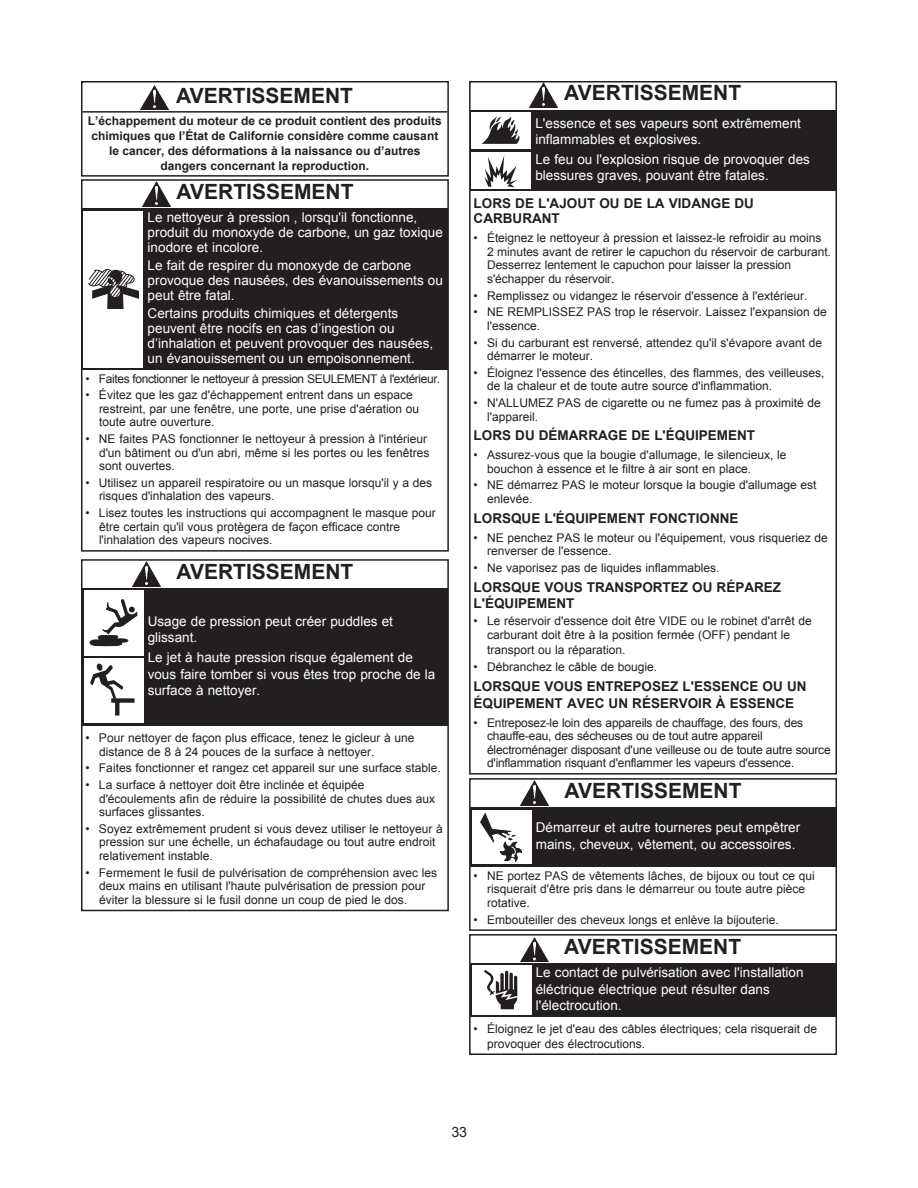
<style>
.page{position:relative;width:918px;height:1188px;background:#fff}
.page>*{position:absolute;margin:0;border:0;box-sizing:border-box;transform-origin:0 0}
.t1{font:700 21px "Arial";color:#231f20}
.t2{font:14.25px "Arial";color:#231f20}
.t3{font:13.5px/16.5px "Arial";color:#fff}
.t4{font:700 13.5px/16.5px "Arial";color:#231f20}
.t5{font:12px/13.5px "Arial";color:#231f20}
.t6{font:700 12px/15px "Arial";color:#231f20;text-align:center}
.t7{font:12px "Arial";letter-spacing:-.035em;color:#231f20}
</style>
<div class="page">
<div style="left:81px;top:81px;width:368px;height:96px;border:2px solid #231f20"></div>
<img style="left:141px;top:85px;width:28px;height:25px">
<hr style="left:83px;top:111px;width:364px;height:2px;background:#231f20">
<div style="left:81px;top:179px;width:368px;height:373px;border:2px solid #231f20"></div>
<div style="left:82px;top:208px;width:366px;height:161px;background:#231f20"></div>
<img style="left:143px;top:182px;width:28px;height:24px">
<div style="left:84px;top:211px;width:59px;height:156px;background:#fff"></div>
<svg style="left:88px;top:269px;width:51px;height:40px"></svg>
<div style="left:81px;top:559px;width:368px;height:352px;border:2px solid #231f20"></div>
<div style="left:82px;top:588px;width:366px;height:138px;background:#231f20"></div>
<img style="left:132px;top:562px;width:28px;height:24px">
<div style="left:84px;top:591px;width:59px;height:65px;background:#fff"></div>
<svg style="left:90px;top:599px;width:47px;height:47px"></svg>
<div style="left:84px;top:658px;width:59px;height:65px;background:#fff"></div>
<svg style="left:90px;top:664px;width:34px;height:34px"></svg>
<svg style="left:115px;top:703px;width:4px;height:13px"></svg>
<div style="left:111px;top:698px;width:24px;height:5px;background:#231f20"></div>
<div style="left:469px;top:81px;width:368px;height:694px;border:2px solid #231f20"></div>
<div style="left:470px;top:110px;width:366px;height:81px;background:#231f20"></div>
<img style="left:529px;top:83px;width:29px;height:24px">
<div style="left:472px;top:113px;width:59px;height:36px;background:#fff"></div>
<svg style="left:482px;top:117px;width:37px;height:27px"></svg>
<div style="left:472px;top:152px;width:59px;height:37px;background:#fff"></div>
<svg style="left:484px;top:155px;width:33px;height:32px"></svg>
<div style="left:469px;top:778px;width:368px;height:153px;border:2px solid #231f20"></div>
<img style="left:521px;top:781px;width:28px;height:24px">
<div style="left:471px;top:807px;width:365px;height:60px;background:#231f20"></div>
<div style="left:472px;top:810px;width:59px;height:54px;background:#fff"></div>
<svg style="left:479px;top:812px;width:43px;height:50px"></svg>
<div style="left:469px;top:934px;width:368px;height:121px;border:2px solid #231f20"></div>
<div style="left:471px;top:963px;width:365px;height:54px;background:#231f20"></div>
<img style="left:521px;top:938px;width:28px;height:24px">
<div style="left:472px;top:965px;width:59px;height:50px;background:#fff"></div>
<svg style="left:484px;top:970px;width:33px;height:39px"></svg>
<h1 class="t1" style="left:176px;top:84px;width:178px">AVERTISSEMENT</h1>
<p class="t6" style="left:88px;top:113px;width:356px">L’échappement du moteur de ce produit contient des produits chimiques que l’État de Californie considère comme causant le cancer, des déformations à la naissance ou d’autres dangers concernant la reproduction.</p>
<h1 class="t1" style="left:177px;top:180px;width:178px">AVERTISSEMENT</h1>
<p class="t3" style="left:148px;top:209px;width:297px;line-height:15px">Le nettoyeur à pression , lorsqu'il fonctionne, produit du monoxyde de carbone, un gaz toxique inodore et incolore.</p>
<p class="t3" style="left:148px;top:258px;width:297px;line-height:15px">Le fait de respirer du monoxyde de carbone provoque des nausées, des évanouissements ou peut être fatal.</p>
<p class="t3" style="left:148px;top:306px;width:287px;line-height:15px">Certains produits chimiques et détergents peuvent être nocifs en cas d’ingestion ou d’inhalation et peuvent provoquer des nausées, un évanouissement ou un empoisonnement.</p>
<p class="t7" style="left:86px;top:372px;width:356px">• Faites fonctionner le nettoyeur à pression SEULEMENT à l'extérieur.</p>
<p class="t5" style="left:99px;top:388px;width:322px;text-indent:-14px">• Évitez que les gaz d'échappement entrent dans un espace restreint, par une fenêtre, une porte, une prise d'aération ou toute autre ouverture.</p>
<p class="t5" style="left:99px;top:432px;width:332px;text-indent:-14px">• NE faites PAS fonctionner le nettoyeur à pression à l'intérieur d'un bâtiment ou d'un abri, même si les portes ou les fenêtres sont ouvertes.</p>
<p class="t5" style="left:99px;top:476px;width:335px;text-indent:-14px">• Utilisez un appareil respiratoire ou un masque lorsqu'il y a des risques d'inhalation des vapeurs.</p>
<p class="t5" style="left:99px;top:506px;width:338px;text-indent:-14px">• Lisez toutes les instructions qui accompagnent le masque pour être certain qu'il vous protègera de façon efficace contre l'inhalation des vapeurs nocives.</p>
<h1 class="t1" style="left:176px;top:560px;width:178px">AVERTISSEMENT</h1>
<p class="t3" style="left:148px;top:613px;width:247px">Usage de pression peut créer puddles et glissant.</p>
<p class="t3" style="left:148px;top:649px;width:289px">Le jet à haute pression risque également de vous faire tomber si vous êtes trop proche de la surface à nettoyer.</p>
<p class="t5" style="left:99px;top:731px;width:317px;text-indent:-14px">• Pour nettoyer de façon plus efficace, tenez le gicleur à une distance de 8 à 24 pouces de la surface à nettoyer.</p>
<p class="t5" style="left:86px;top:761px;width:357px">• Faites fonctionner et rangez cet appareil sur une surface stable.</p>
<p class="t5" style="left:99px;top:778px;width:338px;text-indent:-14px">• La surface à nettoyer doit être inclinée et équipée d'écoulements afin de réduire la possibilité de chutes dues aux surfaces glissantes.</p>
<p class="t5" style="left:99px;top:822px;width:345px;text-indent:-14px">• Soyez extrêmement prudent si vous devez utiliser le nettoyeur à pression sur une échelle, un échafaudage ou tout autre endroit relativement instable.</p>
<p class="t5" style="left:99px;top:866px;width:340px;text-indent:-14px">• Fermement le fusil de pulvérisation de compréhension avec les deux mains en utilisant l'haute pulvérisation de pression pour éviter la blessure si le fusil donne un coup de pied le dos.</p>
<h1 class="t1" style="left:564px;top:81px;width:178px">AVERTISSEMENT</h1>
<p class="t3" style="left:535px;top:115px;width:267px">L'essence et ses vapeurs sont extrêmement inflammables et explosives.</p>
<p class="t3" style="left:535px;top:151px;width:276px">Le feu ou l'explosion risque de provoquer des blessures graves, pouvant être fatales.</p>
<p class="t4" style="left:474px;top:196px;width:282px;line-height:15px">LORS DE L'AJOUT OU DE LA VIDANGE DU<br>CARBURANT</p>
<p class="t5" style="left:487px;top:231px;width:345px;text-indent:-14px">• Éteignez le nettoyeur à pression et laissez-le refroidir au moins 2 minutes avant de retirer le capuchon du réservoir de carburant.<br>Desserrez lentement le capuchon pour laisser la pression s'échapper du réservoir.</p>
<p class="t5" style="left:474px;top:289px;width:335px">• Remplissez ou vidangez le réservoir d'essence à l'extérieur.</p>
<p class="t5" style="left:487px;top:305px;width:341px;text-indent:-14px">• NE REMPLISSEZ PAS trop le réservoir. Laissez l'expansion de l'essence.</p>
<p class="t5" style="left:487px;top:336px;width:337px;text-indent:-14px">• Si du carburant est renversé, attendez qu'il s'évapore avant de démarrer le moteur.</p>
<p class="t5" style="left:487px;top:366px;width:339px;text-indent:-14px">• Éloignez l'essence des étincelles, des flammes, des veilleuses, de la chaleur et de toute autre source d'inflammation.</p>
<p class="t5" style="left:487px;top:396px;width:335px;text-indent:-14px">• N'ALLUMEZ PAS de cigarette ou ne fumez pas à proximité de l'appareil.</p>
<p class="t4" style="left:474px;top:427px;width:283px">LORS DU DÉMARRAGE DE L'ÉQUIPEMENT</p>
<p class="t5" style="left:487px;top:448px;width:301px;text-indent:-14px">• Assurez-vous que la bougie d'allumage, le silencieux, le bouchon à essence et le filtre à air sont en place.</p>
<p class="t5" style="left:487px;top:478px;width:331px;text-indent:-14px">• NE démarrez PAS le moteur lorsque la bougie d'allumage est enlevée.</p>
<p class="t4" style="left:474px;top:510px;width:266px">LORSQUE L'ÉQUIPEMENT FONCTIONNE</p>
<p class="t5" style="left:487px;top:531px;width:342px;text-indent:-14px">• NE penchez PAS le moteur ou l'équipement, vous risqueriez de renverser de l'essence.</p>
<p class="t5" style="left:474px;top:561px;width:247px">• Ne vaporisez pas de liquides inflammables.</p>
<p class="t4" style="left:474px;top:579px;width:309px">LORSQUE VOUS TRANSPORTEZ OU RÉPAREZ<br>L'ÉQUIPEMENT</p>
<p class="t5" style="left:487px;top:614px;width:326px;line-height:14.4px;text-indent:-14px">• Le réservoir d'essence doit être VIDE ou le robinet d'arrêt de carburant doit être à la position fermée (OFF) pendant le transport ou la réparation.</p>
<p class="t5" style="left:474px;top:661px;width:185px">• Débranchez le câble de bougie.</p>
<p class="t4" style="left:474px;top:678px;width:334px">LORSQUE VOUS ENTREPOSEZ L'ESSENCE OU UN<br>ÉQUIPEMENT AVEC UN RÉSERVOIR À ESSENCE</p>
<p class="t5" style="left:487px;top:716px;width:345px;text-indent:-14px">• Entreposez-le loin des appareils de chauffage, des fours, des chauffe-eau, des sécheuses ou de tout autre appareil électroménager disposant d'une veilleuse ou de toute autre source d'inflammation risquant d'enflammer les vapeurs d'essence.</p>
<h1 class="t1" style="left:565px;top:779px;width:178px">AVERTISSEMENT</h1>
<p class="t3" style="left:536px;top:819px;width:266px">Démarreur et autre tourneres peut empêtrer mains, cheveux, vêtement, ou accessoires.</p>
<p class="t5" style="left:487px;top:869px;width:329px;text-indent:-14px">• NE portez PAS de vêtements lâches, de bijoux ou tout ce qui risquerait d'être pris dans le démarreur ou toute autre pièce rotative.</p>
<p class="t5" style="left:474px;top:913px;width:307px">• Embouteiller des cheveux longs et enlève la bijouterie.</p>
<h1 class="t1" style="left:564px;top:935px;width:178px">AVERTISSEMENT</h1>
<p class="t3" style="left:536px;top:964px;width:269px">Le contact de pulvérisation avec l'installation éléctrique électrique peut résulter dans l'électrocution.</p>
<p class="t5" style="left:487px;top:1022px;width:332px;line-height:14.4px;text-indent:-14px">• Éloignez le jet d'eau des câbles électriques; cela risquerait de provoquer des électrocutions.</p>
<p class="t2" style="left:451px;top:1124px;width:17px">33</p>
</div>
